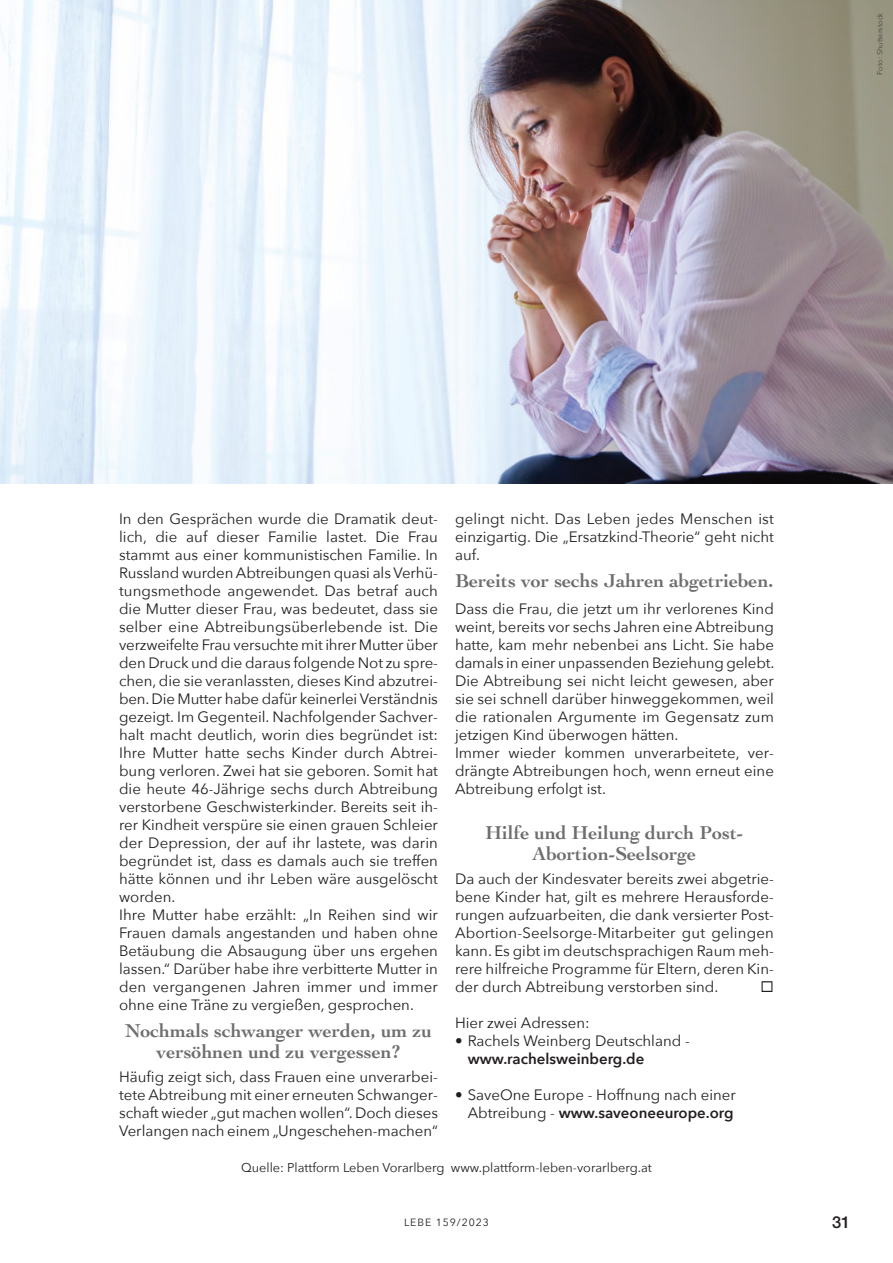
<style>
.page{position:relative;width:893px;height:1263px;background:#fff}
.page>*{position:absolute;margin:0;border:0;box-sizing:border-box;transform-origin:0 0}
.t1{font:700 19.5px/21px "Cochin";color:#6d6e70;text-align:center}
.t2{font:500 16.5px "Helvetica Neue LT Pro";color:#231f20}
.t3{font:15px/18px "Avenir Next";color:#231f20;text-align:justify}
.t4{font:600 15px "Avenir Next";color:#231f20}
.t5{font:12.75px "Avenir Next";color:#231f20}
.t6{font:10.5px "Avenir Next";letter-spacing:.09em;color:#231f20}
.t7{font:7.5px "Avenir Next";color:rgb(52 50 52/.8)}
.s1{font-weight:600}
</style>
<div class="page">
<img style="left:0;top:0;width:893px;height:483px">
<p class="t7" style="left:875px;top:75px;width:64px;rotate:-90deg">Foto: Shutterstock</p>
<p class="t3" style="left:119px;top:510px;width:320px;text-align:left">In den Gesprächen wurde die Dramatik deut&shy;lich, die auf dieser Familie lastet. Die Frau stammt aus einer kommunistischen Familie. In Russland wurden Abtreibungen quasi als Verhü&shy;tungsmethode angewendet. Das betraf auch die Mutter dieser Frau, was bedeutet, dass sie selber eine Abtreibungsüberlebende ist. Die verzweifelte Frau versuchte mit ihrer Mutter über den Druck und die daraus folgende Not zu spre&shy;chen, die sie veranlassten, dieses Kind abzutrei&shy;ben. Die Mutter habe dafür keinerlei Verständnis gezeigt. Im Gegenteil. Nachfolgender Sachver&shy;halt macht deutlich, worin dies begründet ist:<br>Ihre Mutter hatte sechs Kinder durch Abtrei&shy;bung verloren. Zwei hat sie geboren. Somit hat die heute 46-Jährige sechs durch Abtreibung verstorbene Geschwisterkinder. Bereits seit ih&shy;rer Kindheit verspüre sie einen grauen Schleier der Depression, der auf ihr lastete, was darin begründet ist, dass es damals auch sie treffen hätte können und ihr Leben wäre ausgelöscht worden.<br>Ihre Mutter habe erzählt: „In Reihen sind wir Frauen damals angestanden und haben ohne Betäubung die Absaugung über uns ergehen lassen.“ Darüber habe ihre verbitterte Mutter in den vergangenen Jahren immer und immer ohne eine Träne zu vergießen, gesprochen.</p>
<h1 class="t1" style="left:125px;top:1021px;width:309px">Nochmals schwanger werden, um zu versöhnen und zu vergessen?</h1>
<p class="t3" style="left:119px;top:1068px;width:320px">Häufig zeigt sich, dass Frauen eine unverarbei&shy;tete Abtreibung mit einer erneuten Schwanger&shy;schaft wieder „gut machen wollen“. Doch dieses Verlangen nach einem „Ungeschehen-machen“</p>
<p class="t3" style="left:455px;top:510px;width:320px">gelingt nicht. Das Leben jedes Menschen ist einzigartig. Die „Ersatzkind-Theorie“ geht nicht auf.</p>
<h1 class="t1" style="left:455px;top:571px;width:320px">Bereits vor sechs Jahren abgetrieben.</h1>
<p class="t3" style="left:455px;top:600px;width:321px;text-align:left">Dass die Frau, die jetzt um ihr verlorenes Kind weint, bereits vor sechs Jahren eine Abtreibung hatte, kam mehr nebenbei ans Licht. Sie habe damals in einer unpassenden Beziehung gelebt.<br>Die Abtreibung sei nicht leicht gewesen, aber sie sei schnell darüber hinweggekommen, weil die rationalen Argumente im Gegensatz zum jetzigen Kind überwogen hätten.<br>Immer wieder kommen unverarbeitete, ver&shy;drängte Abtreibungen hoch, wenn erneut eine Abtreibung erfolgt ist.</p>
<h1 class="t1" style="left:485px;top:823px;width:259px">Hilfe und Heilung durch Post-<br>Abortion-Seelsorge</h1>
<p class="t3" style="left:455px;top:870px;width:320px">Da auch der Kindesvater bereits zwei abgetrie&shy;bene Kinder hat, gilt es mehrere Herausforde&shy;rungen aufzuarbeiten, die dank versierter Post-Abortion-Seelsorge-Mitarbeiter gut gelingen kann. Es gibt im deutschsprachigen Raum meh&shy;rere hilfreiche Programme für Eltern, deren Kin&shy;der durch Abtreibung verstorben sind.</p>
<p class="t3" style="left:455px;top:1014px;width:136px">Hier zwei Adressen:</p>
<p class="t3" style="left:455px;top:1032px;width:236px">• Rachels Weinberg Deutschland -</p>
<p class="t4" style="left:468px;top:1049px;width:178px">www.rachelsweinberg.de</p>
<p class="t3" style="left:455px;top:1086px;width:282px;text-align:right">• SaveOne Europe - Hoffnung nach einer<br>Abtreibung - <span class="s1">www.saveoneeurope.org</span></p>
<p class="t5" style="left:241px;top:1159px;width:412px">Quelle: Plattform Leben Vorarlberg www.plattform-leben-vorarlberg.at</p>
<p class="t6" style="left:404px;top:1215px;width:86px">LEBE 159/2023</p>
<p class="t2" style="left:832px;top:1216px;width:20px">31</p>
</div>
